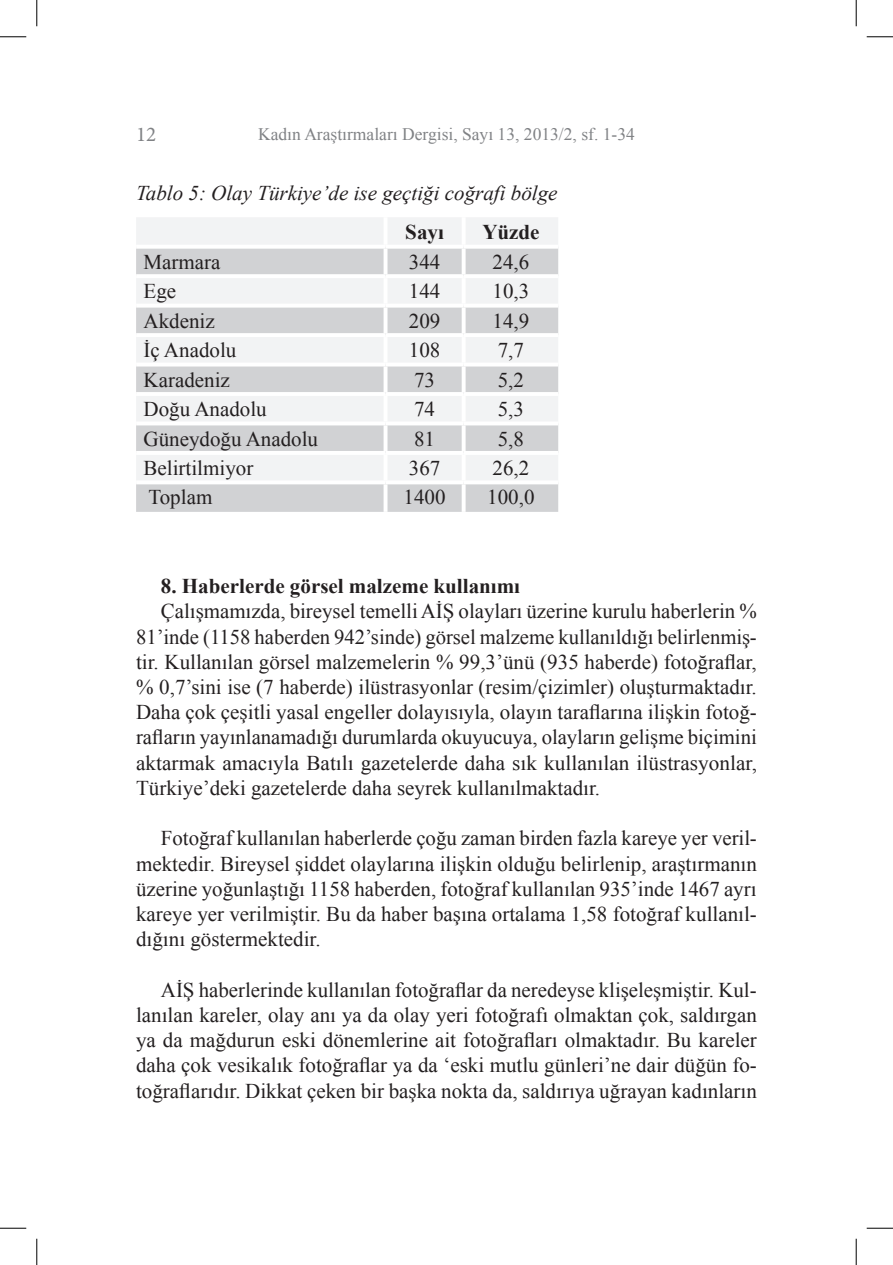
<style>
.page{position:relative;width:893px;height:1265px;background:#fff}
.page>*{position:absolute;margin:0;border:0;box-sizing:border-box;transform-origin:0 0}
.t1{font:21px/25.2px "Times New Roman";color:#231f20;text-align:justify}
.t2{font:italic 21px "Times New Roman";color:#231f20}
.t3{font:700 21px "Times New Roman";color:#231f20}
.t4{font:21px "Minion Pro";color:#808285}
.t5{font:17.5px "Times New Roman";color:#808285}
</style>
<div class="page">
<div style="left:136px;top:218px;width:422px;height:26px;background:#f2f3f4"></div>
<svg style="left:136px;top:248px;width:422px;height:263px;fill:#d1d2d4"></svg>
<hr style="left:383px;top:217px;width:4px;height:28px;background:#fff">
<hr style="left:461px;top:217px;width:4px;height:28px;background:#fff">
<svg style="left:383px;top:248px;width:4px;height:26px"></svg>
<svg style="left:461px;top:248px;width:4px;height:26px"></svg>
<hr style="left:136px;top:274px;width:249px;height:4px;background:#fff">
<hr style="left:385px;top:274px;width:78px;height:4px;background:#fff">
<hr style="left:383px;top:278px;width:4px;height:25px;background:#fff">
<hr style="left:463px;top:274px;width:95px;height:4px;background:#fff">
<hr style="left:461px;top:278px;width:4px;height:25px;background:#fff">
<hr style="left:136px;top:303px;width:249px;height:4px;background:#fff">
<hr style="left:385px;top:303px;width:78px;height:4px;background:#fff">
<svg style="left:383px;top:307px;width:4px;height:26px"></svg>
<hr style="left:463px;top:303px;width:95px;height:4px;background:#fff">
<svg style="left:461px;top:307px;width:4px;height:26px"></svg>
<hr style="left:136px;top:333px;width:249px;height:4px;background:#fff">
<hr style="left:385px;top:333px;width:78px;height:4px;background:#fff">
<hr style="left:383px;top:337px;width:4px;height:25px;background:#fff">
<hr style="left:463px;top:333px;width:95px;height:4px;background:#fff">
<hr style="left:461px;top:337px;width:4px;height:25px;background:#fff">
<hr style="left:136px;top:362px;width:249px;height:4px;background:#fff">
<hr style="left:385px;top:362px;width:78px;height:4px;background:#fff">
<svg style="left:383px;top:366px;width:4px;height:26px"></svg>
<hr style="left:463px;top:362px;width:95px;height:4px;background:#fff">
<svg style="left:461px;top:366px;width:4px;height:26px"></svg>
<hr style="left:136px;top:392px;width:249px;height:4px;background:#fff">
<hr style="left:385px;top:392px;width:78px;height:4px;background:#fff">
<hr style="left:383px;top:396px;width:4px;height:25px;background:#fff">
<hr style="left:463px;top:392px;width:95px;height:4px;background:#fff">
<hr style="left:461px;top:396px;width:4px;height:25px;background:#fff">
<hr style="left:136px;top:421px;width:249px;height:4px;background:#fff">
<hr style="left:385px;top:421px;width:78px;height:4px;background:#fff">
<svg style="left:383px;top:425px;width:4px;height:26px"></svg>
<hr style="left:463px;top:421px;width:95px;height:4px;background:#fff">
<svg style="left:461px;top:425px;width:4px;height:26px"></svg>
<hr style="left:136px;top:451px;width:249px;height:4px;background:#fff">
<hr style="left:385px;top:451px;width:78px;height:4px;background:#fff">
<hr style="left:383px;top:455px;width:4px;height:25px;background:#fff">
<hr style="left:463px;top:451px;width:95px;height:4px;background:#fff">
<hr style="left:461px;top:455px;width:4px;height:25px;background:#fff">
<hr style="left:136px;top:480px;width:249px;height:4px;background:#fff">
<hr style="left:385px;top:480px;width:78px;height:4px;background:#fff">
<svg style="left:383px;top:484px;width:4px;height:27px"></svg>
<hr style="left:463px;top:480px;width:95px;height:4px;background:#fff">
<svg style="left:461px;top:484px;width:4px;height:27px"></svg>
<svg style="left:0;top:36px;width:26px;height:1px"></svg>
<svg style="left:866px;top:36px;width:26px;height:1px"></svg>
<svg style="left:0;top:1227px;width:26px;height:1px"></svg>
<svg style="left:866px;top:1227px;width:26px;height:1px"></svg>
<svg style="left:36px;top:0;width:1px;height:26px"></svg>
<svg style="left:36px;top:1238px;width:1px;height:26px"></svg>
<svg style="left:855px;top:0;width:1px;height:26px"></svg>
<svg style="left:855px;top:1238px;width:1px;height:26px"></svg>
<p class="t4" style="left:136px;top:121px;width:22px">12</p>
<p class="t5" style="left:258px;top:122px;width:378px">Kadın Araştırmaları Dergisi, Sayı 13, 2013/2, sf. 1-34</p>
<p class="t2" style="left:136px;top:179px;width:422px">Tablo 5: Olay Türkiye’de ise geçtiği coğrafi bölge</p>
<p class="t3" style="left:405px;top:217px;width:40px">Sayı</p>
<p class="t3" style="left:482px;top:217px;width:59px">Yüzde</p>
<p class="t1" style="left:143px;top:249px;width:78px">Marmara</p>
<p class="t1" style="left:408px;top:249px;width:33px">344</p>
<p class="t1" style="left:492px;top:249px;width:38px">24,6</p>
<p class="t1" style="left:143px;top:278px;width:34px">Ege</p>
<p class="t1" style="left:408px;top:278px;width:33px">144</p>
<p class="t1" style="left:492px;top:278px;width:38px">10,3</p>
<p class="t1" style="left:143px;top:307px;width:73px">Akdeniz</p>
<p class="t1" style="left:408px;top:307px;width:33px">209</p>
<p class="t1" style="left:492px;top:307px;width:38px">14,9</p>
<p class="t1" style="left:143px;top:337px;width:94px">İç Anadolu</p>
<p class="t1" style="left:408px;top:337px;width:33px">108</p>
<p class="t1" style="left:497px;top:337px;width:28px">7,7</p>
<p class="t1" style="left:143px;top:366px;width:88px">Karadeniz</p>
<p class="t1" style="left:414px;top:366px;width:22px">73</p>
<p class="t1" style="left:497px;top:366px;width:28px">5,2</p>
<p class="t1" style="left:143px;top:396px;width:125px">Doğu Anadolu</p>
<p class="t1" style="left:414px;top:396px;width:22px">74</p>
<p class="t1" style="left:497px;top:396px;width:28px">5,3</p>
<p class="t1" style="left:143px;top:425px;width:176px">Güneydoğu Anadolu</p>
<p class="t1" style="left:414px;top:425px;width:22px">81</p>
<p class="t1" style="left:497px;top:425px;width:28px">5,8</p>
<p class="t1" style="left:143px;top:455px;width:111px">Belirtilmiyor</p>
<p class="t1" style="left:408px;top:455px;width:33px">367</p>
<p class="t1" style="left:492px;top:455px;width:38px">26,2</p>
<p class="t1" style="left:148px;top:484px;width:65px">Toplam</p>
<p class="t1" style="left:403px;top:484px;width:43px">1400</p>
<p class="t1" style="left:487px;top:484px;width:49px">100,0</p>
<p class="t3" style="left:161px;top:571px;width:360px">8. Haberlerde görsel malzeme kullanımı</p>
<p class="t1" style="left:136px;top:598px;width:622px;text-indent:25px">Çalışmamızda, bireysel temelli AİŞ olayları üzerine kurulu haberlerin % 81’inde (1158 haberden 942’sinde) görsel malzeme kullanıldığı belirlenmiş&shy;tir. Kullanılan görsel malzemelerin % 99,3’ünü (935 haberde) fotoğraflar, % 0,7’sini ise (7 haberde) ilüstrasyonlar (resim/çizimler) oluşturmaktadır.<br>Daha çok çeşitli yasal engeller dolayısıyla, olayın taraflarına ilişkin fotoğ&shy;rafların yayınlanamadığı durumlarda okuyucuya, olayların gelişme biçimini aktarmak amacıyla Batılı gazetelerde daha sık kullanılan ilüstrasyonlar, Türkiye’deki gazetelerde daha seyrek kullanılmaktadır.</p>
<p class="t1" style="left:136px;top:825px;width:622px;text-indent:25px">Fotoğraf kullanılan haberlerde çoğu zaman birden fazla kareye yer veril&shy;mektedir. Bireysel şiddet olaylarına ilişkin olduğu belirlenip, araştırmanın üzerine yoğunlaştığı 1158 haberden, fotoğraf kullanılan 935’inde 1467 ayrı kareye yer verilmiştir. Bu da haber başına ortalama 1,58 fotoğraf kullanıl&shy;dığını göstermektedir.</p>
<p class="t1" style="left:136px;top:976px;width:622px;text-indent:25px">AİŞ haberlerinde kullanılan fotoğraflar da neredeyse klişeleşmiştir. Kul&shy;lanılan kareler, olay anı ya da olay yeri fotoğrafı olmaktan çok, saldırgan ya da mağdurun eski dönemlerine ait fotoğrafları olmaktadır. Bu kareler daha çok vesikalık fotoğraflar ya da ‘eski mutlu günleri’ne dair düğün fo&shy;toğraflarıdır. Dikkat çeken bir başka nokta da, saldırıya uğrayan kadınların</p>
</div>
